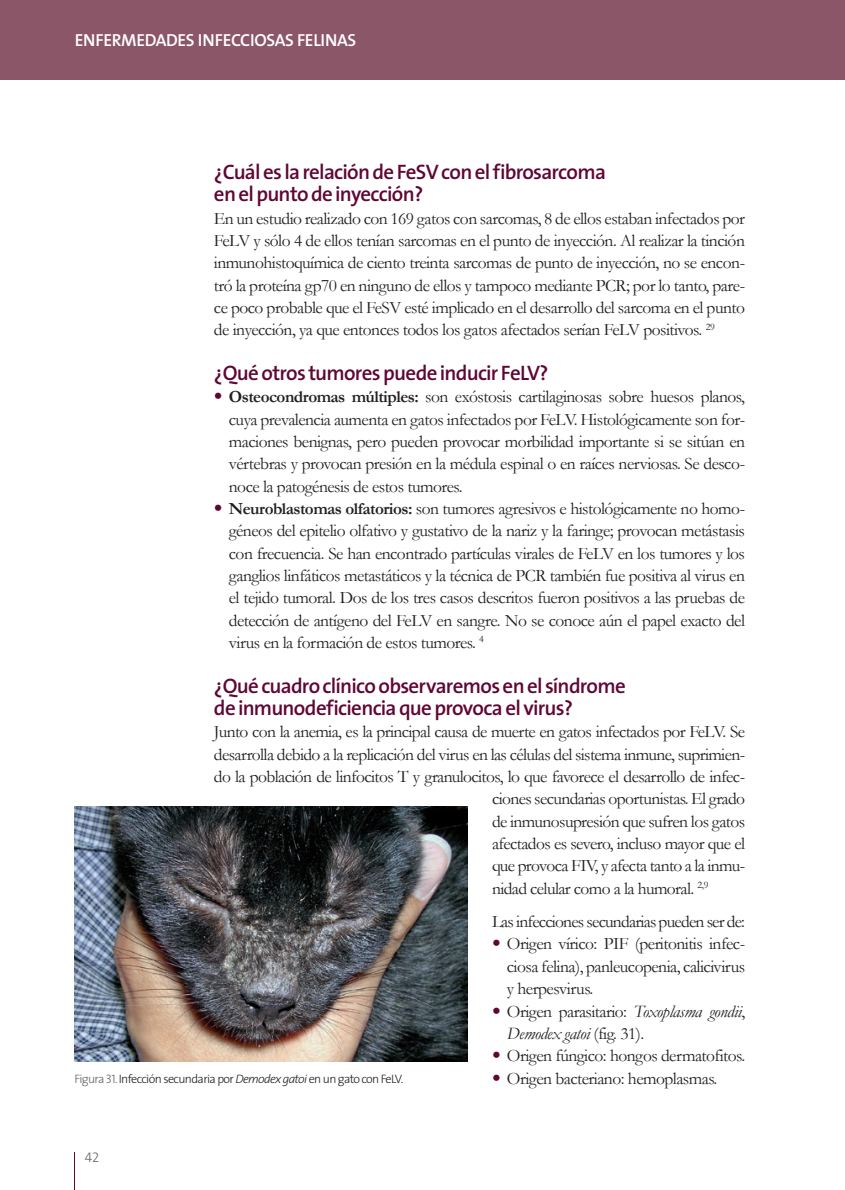
<style>
.page{position:relative;width:845px;height:1190px;background:#fff}
.page>*{position:absolute;margin:0;border:0;box-sizing:border-box;transform-origin:0 0}
.t1{font:600 21px/22.4px "Dnggqq The Sans";letter-spacing:-.035em;color:#5f0634}
.t2{font:17.5px/22.4px "Sxlcrr Garamond";letter-spacing:-.035em;color:#231f20;text-align:justify}
.t3{font:600 17.5px "Dnggqq The Sans";letter-spacing:-.02em;color:#fff}
.t4{font:italic 17.5px "Jbdctn Garamond";letter-spacing:-.02em;color:#231f20}
.t5{font:14px "Ntbkmm The Sans Light Caps";color:#636366}
.t6{font:300 12.25px "Fldbqh The Sans";letter-spacing:-.05em;color:#231f20}
.s1{font-family:"Qcdmhl Helvetica Neue";font-weight:300;color:#5f0634}
.s2{font-family:"Nqqybm Garamond";font-weight:700;font-size:17.15px}
.s3{font-family:"Jbdctn Garamond";font-style:italic}
.s4{font-family:"Sxlcrr Garamond";font-style:normal}
.s5{color:#636366}
.s6{font-family:"Ntbkmm The Sans Light Caps";font-weight:400;color:#636366}
.s7{font-family:"Lsqsvl The Sans";font-style:italic}
</style>
<div class="page">
<div style="left:0;top:0;width:844px;height:80px;background:#8c5669"></div>
<hr style="left:74px;top:1151px;width:1px;height:38px;background:#5f0634">
<hr style="left:844px;top:0;width:1px;height:80px;background:#8c5669">
<img style="left:75px;top:806px;width:392px;height:255px">
<p class="t3" style="left:75px;top:26px;width:283px">ENFERMEDADES INFECCIOSAS FELINAS</p>
<p class="t1" style="left:214px;top:160px;width:393px">¿Cuál es la relación de FeSV con el fibrosarcoma en el punto de inyección?</p>
<p class="t2" style="left:214px;top:207px;width:532px">En un estudio realizado con 169 gatos con sarcomas, 8 de ellos estaban infectados por FeLV y sólo 4 de ellos tenían sarcomas en el punto de inyección. Al realizar la tinción inmunohistoquímica de ciento treinta sarcomas de punto de inyección, no se encon&shy;tró la proteína gp70 en ninguno de ellos y tampoco mediante PCR; por lo tanto, pare&shy;ce poco probable que el FeSV esté implicado en el desarrollo del sarcoma en el punto de inyección, ya que entonces todos los gatos afectados serían FeLV positivos. <sup>29</sup></p>
<p class="t1" style="left:214px;top:361px;width:336px">¿Qué otros tumores puede inducir FeLV?</p>
<p class="t2" style="left:229px;top:385px;width:517px;text-indent:-15px"><span class="s1">•</span> <span class="s2">Osteocondromas múltiples:</span> son exóstosis cartilaginosas sobre huesos planos, cuya prevalencia aumenta en gatos infectados por FeLV. Histológicamente son for&shy;maciones benignas, pero pueden provocar morbilidad importante si se sitúan en vértebras y provocan presión en la médula espinal o en raíces nerviosas. Se desco&shy;noce la patogénesis de estos tumores.</p>
<p class="t2" style="left:229px;top:497px;width:517px;text-indent:-15px"><span class="s1">•</span> <span class="s2">Neuroblastomas olfatorios:</span> son tumores agresivos e histológicamente no homo&shy;géneos del epitelio olfativo y gustativo de la nariz y la faringe; provocan metástasis con frecuencia. Se han encontrado partículas virales de FeLV en los tumores y los ganglios linfáticos metastáticos y la técnica de PCR también fue positiva al virus en el tejido tumoral. Dos de los tres casos descritos fueron positivos a las pruebas de detección de antígeno del FeLV en sangre. No se conoce aún el papel exacto del virus en la formación de estos tumores. <sup>4</sup></p>
<p class="t1" style="left:214px;top:673px;width:413px">¿Qué cuadro clínico observaremos en el síndrome deinmunodeficiencia que provoca el virus?</p>
<p class="t2" style="left:214px;top:720px;width:532px">Junto con la anemia, es la principal causa de muerte en gatos infectados por FeLV. Se</p>
<p class="t2" style="left:214px;top:742px;width:532px">desarrolla debido a la replicación del virus en las células del sistema inmune, suprimien-</p>
<p class="t2" style="left:214px;top:765px;width:532px">do la población de linfocitos T y granulocitos, lo que favorece el desarrollo de infec-</p>
<p class="t2" style="left:492px;top:787px;width:254px">ciones secundarias oportunistas. El grado</p>
<p class="t2" style="left:492px;top:809px;width:254px">de inmunosupresión que sufren los gatos</p>
<p class="t2" style="left:492px;top:832px;width:254px">afectados es severo, incluso mayor que el</p>
<p class="t2" style="left:492px;top:854px;width:254px">que provoca FIV, y afecta tanto a la inmu-</p>
<p class="t2" style="left:492px;top:876px;width:218px">nidad celular como a la humoral. <sup>2,9</sup></p>
<p class="t2" style="left:492px;top:910px;width:254px">Las infecciones secundarias pueden ser de:</p>
<p class="t2" style="left:506px;top:932px;width:240px;text-indent:-15px"><span class="s1">•</span> Origen vírico: PIF (peritonitis infec&shy;ciosa felina), panleucopenia, calicivirus y herpesvirus.</p>
<p class="t2" style="left:492px;top:999px;width:254px"><span class="s1">•</span> Origen parasitario: <span class="s3">Toxoplasma gondii</span>,</p>
<p class="t4" style="left:506px;top:1022px;width:139px">Demodex gatoi <span class="s4">(fig. 31).</span></p>
<p class="t2" style="left:492px;top:1044px;width:254px"><span class="s1">•</span> Origen fúngico: hongos dermatofitos.</p>
<p class="t6" style="left:74px;top:1069px;width:330px"><span class="s5">Figura</span> <span class="s6">31</span><span class="s5">.</span> Infección secundaria por <span class="s7">Demodex gatoi</span> en un gato con FeLV.</p>
<p class="t2" style="left:492px;top:1066px;width:227px"><span class="s1">•</span> Origen bacteriano: hemoplasmas.</p>
<p class="t5" style="left:85px;top:1145px;width:16px">42</p>
</div>
